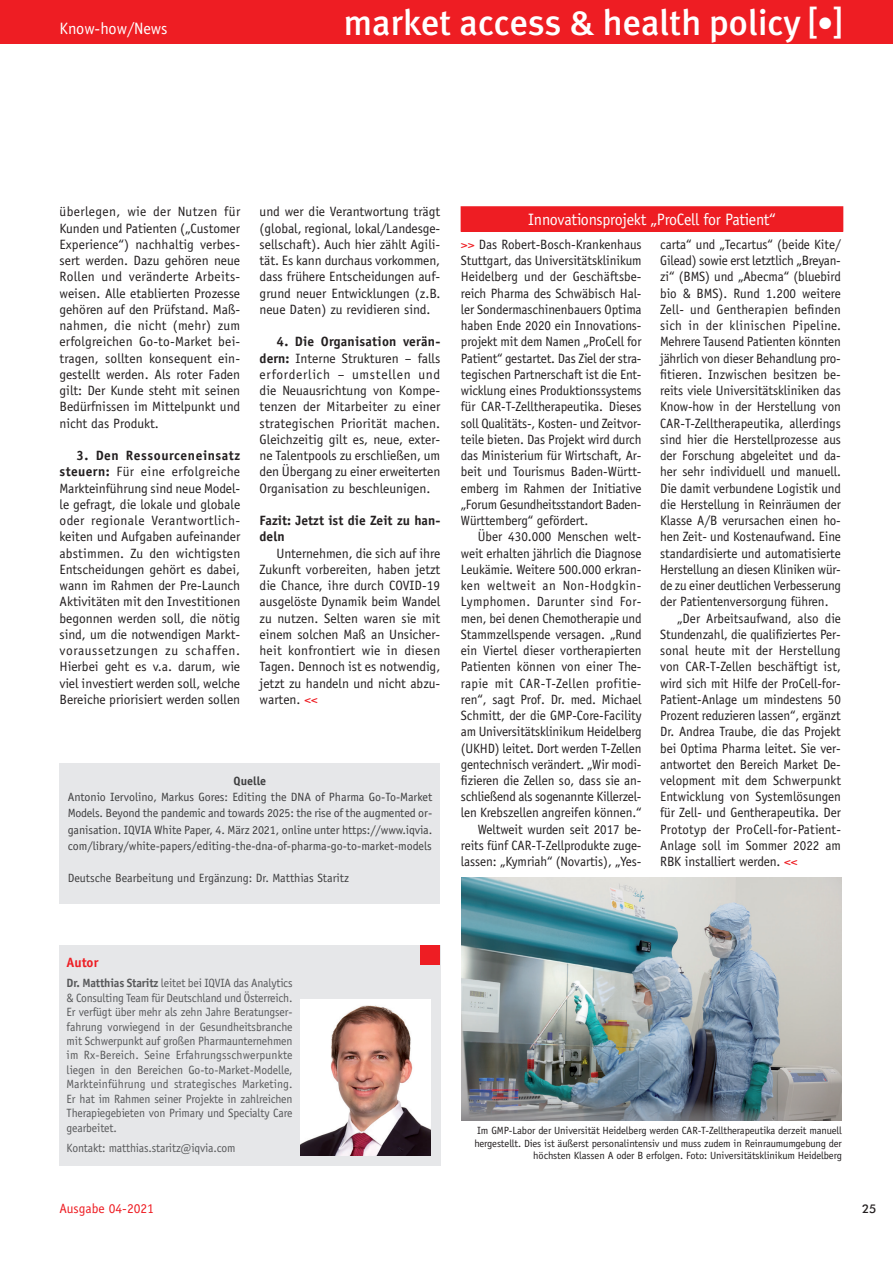
<style>
.page{position:relative;width:893px;height:1263px;background:#fff}
.page>*{position:absolute;margin:0;border:0;box-sizing:border-box;transform-origin:0 0}
.t1{font:500 36px "Meta Plus";color:#fff}
._13_News_Nebenübersc{font:16.5px "Officina Sans";letter-spacing:-.015em;color:#fff}
.Vorspann{font:16.5px "Officina Sans";color:#fff}
.Fließtext{font:13.5px/16.2px "Officina Sans";letter-spacing:-.005em;color:#231f20;text-align:justify}
.Fließtext-2{font:700 13.5px/16.2px "Officina Sans";color:#231f20}
.t2{font:13.5px "Officina Sans";color:#ee1d23}
.t3{font:700 13.5px "Officina Sans";color:#ee1d23}
.t4{font:12px/14.4px "Officina Sans";letter-spacing:-.01em;color:#57585a;text-align:justify}
.Fließtext-3{font:12px/16.2px "Officina Sans";color:#3e3e3f;text-align:justify}
.Fließtext-4{font:700 12px "Officina Sans";color:#3e3e3f}
.t5{font:500 12px "Futura BT";color:#231f20}
._05_Bildunterschrift{font:10.5px/12.6px "Officina Sans";letter-spacing:-.01em;color:#231f20;text-align:right}
.s1{font-size:33px}
.s2{font-weight:700}
.s3{color:#ee1d23}
</style>
<div class="page">
<div style="left:0;top:0;width:893px;height:44px;background:#ee1d23"></div>
<div style="left:60px;top:763px;width:380px;height:140px;background:#e6e7e9"></div>
<div style="left:59px;top:945px;width:381px;height:220px;background:#e6e7e9"></div>
<div style="left:420px;top:945px;width:19px;height:20px;background:#ee1d23"></div>
<img style="left:301px;top:999px;width:129px;height:156px">
<div style="left:461px;top:207px;width:382px;height:24px;background:#ee1d23"></div>
<div style="left:461px;top:206px;width:382px;height:26px;border:2px solid #ee1d23"></div>
<img style="left:461px;top:878px;width:381px;height:243px">
<p class="Vorspann" style="left:60px;top:18px;width:110px">Know-how/News</p>
<h1 class="t1" style="left:344px;top:1px;width:500px">market access &amp; health policy [<span class="s1">•</span>]</h1>
<p class="Fließtext" style="left:60px;top:204px;width:182px">überlegen, wie der Nutzen für Kunden und Patienten („Customer Experience“) nachhaltig verbes&shy;sert werden. Dazu gehören neue Rollen und veränderte Arbeits&shy;weisen. Alle etablierten Prozesse gehören auf den Prüfstand. Maß&shy;nahmen, die nicht (mehr) zum erfolgreichen Go-to-Market bei&shy;tragen, sollten konsequent ein&shy;gestellt werden. Als roter Faden gilt: Der Kunde steht mit seinen Bedürfnissen im Mittelpunkt und nicht das Produkt.</p>
<p class="Fließtext" style="left:60px;top:447px;width:182px;text-indent:17px"><span class="s2">3. Den Ressourceneinsatz steuern:</span> Für eine erfolgreiche Markteinführung sind neue Model&shy;le gefragt, die lokale und globale oder regionale Verantwortlich&shy;keiten und Aufgaben aufeinander abstimmen. Zu den wichtigsten Entscheidungen gehört es dabei, wann im Rahmen der Pre-Launch Aktivitäten mit den Investitionen begonnen werden soll, die nötig sind, um die notwendigen Markt&shy;voraussetzungen zu schaffen.<br>Hierbei geht es v.a. darum, wie viel investiert werden soll, welche Bereiche priorisiert werden sollen</p>
<p class="Fließtext" style="left:260px;top:204px;width:182px">und wer die Verantwortung trägt (global, regional, lokal/Landesge&shy;sellschaft). Auch hier zählt Agili&shy;tät. Es kann durchaus vorkommen, dass frühere Entscheidungen auf&shy;grund neuer Entwicklungen (z.B. neue Daten) zu revidieren sind.</p>
<p class="Fließtext" style="left:260px;top:334px;width:182px;text-indent:17px"><span class="s2">4. Die Organisation verän&shy;dern:</span> Interne Strukturen – falls erforderlich – umstellen und die Neuausrichtung von Kompe&shy;tenzen der Mitarbeiter zu einer strategischen Priorität machen.<br>Gleichzeitig gilt es, neue, exter&shy;ne Talentpools zu erschließen, um den Übergang zu einer erweiterten Organisation zu beschleunigen.</p>
<p class="Fließtext-2" style="left:260px;top:512px;width:182px">Fazit: Jetzt ist die Zeit zu han&shy;deln</p>
<p class="Fließtext" style="left:260px;top:545px;width:182px;text-indent:17px">Unternehmen, die sich auf ihre Zukunft vorbereiten, haben jetzt die Chance, ihre durch COVID-19 ausgelöste Dynamik beim Wandel zu nutzen. Selten waren sie mit einem solchen Maß an Unsicher&shy;heit konfrontiert wie in diesen Tagen. Dennoch ist es notwendig, jetzt zu handeln und nicht abzu&shy;warten. <span class="s3">&lt;&lt;</span></p>
<p class="Fließtext-4" style="left:234px;top:773px;width:34px">Quelle</p>
<p class="Fließtext-3" style="left:68px;top:789px;width:366px">Antonio Iervolino, Markus Gores: Editing the DNA of Pharma Go-To-Market Models. Beyond the pandemic and towards 2025: the rise of the augmented or&shy;ganisation. IQVIA White Paper, 4. März 2021, online unter https://www.iqvia. com/library/white-papers/editing-the-dna-of-pharma-go-to-market-models</p>
<p class="Fließtext-3" style="left:68px;top:870px;width:283px">Deutsche Bearbeitung und Ergänzung: Dr. Matthias Staritz</p>
<p class="_13_News_Nebenübersc" style="left:528px;top:210px;width:249px">Innovationsprojekt „ProCell for Patient“</p>
<p class="Fließtext" style="left:461px;top:236px;width:182px"><span class="s3">&gt;&gt;</span> Das Robert-Bosch-Krankenhaus Stuttgart, das Universitätsklinikum Heidelberg und der Geschäftsbe&shy;reich Pharma des Schwäbisch Hal&shy;ler Sondermaschinenbauers Optima haben Ende 2020 ein Innovations&shy;projekt mit dem Namen „ProCell for Patient“ gestartet. Das Ziel der stra&shy;tegischen Partnerschaft ist die Ent&shy;wicklung eines Produktionssystems für CAR-T-Zelltherapeutika. Dieses soll Qualitäts-, Kosten- und Zeitvor&shy;teile bieten. Das Projekt wird durch das Ministerium für Wirtschaft, Ar&shy;beit und Tourismus Baden-Württ&shy;emberg im Rahmen der Initiative „Forum Gesundheitsstandort Baden-Württemberg“ gefördert.</p>
<p class="Fließtext" style="left:461px;top:529px;width:182px;text-indent:17px">Über 430.000 Menschen welt&shy;weit erhalten jährlich die Diagnose Leukämie. Weitere 500.000 erkran&shy;ken weltweit an Non-Hodgkin-Lymphomen. Darunter sind For&shy;men, bei denen Chemotherapie und Stammzellspende versagen. „Rund ein Viertel dieser vortherapierten Patienten können von einer The&shy;rapie mit CAR-T-Zellen profitie&shy;ren“, sagt Prof. Dr. med. Michael Schmitt, der die GMP-Core-Facility am Universitätsklinikum Heidelberg (UKHD) leitet. Dort werden T-Zellen gentechnisch verändert. „Wir modi&shy;fizieren die Zellen so, dass sie an&shy;schließend als sogenannte Killerzel&shy;len Krebszellen angreifen können.“</p>
<p class="Fließtext" style="left:461px;top:821px;width:182px;text-indent:17px">Weltweit wurden seit 2017 be&shy;reits fünf CAR-T-Zellprodukte zuge&shy;lassen: „Kymriah“ (Novartis), „Yes-</p>
<p class="Fließtext" style="left:660px;top:236px;width:182px">carta“ und „Tecartus“ (beide Kite/ Gilead) sowie erst letztlich „Breyan&shy;zi“ (BMS) und „Abecma“ (bluebird bio &amp; BMS). Rund 1.200 weitere Zell- und Gentherapien befinden sich in der klinischen Pipeline.<br>Mehrere Tausend Patienten könnten jährlich von dieser Behandlung pro&shy;fitieren. Inzwischen besitzen be&shy;reits viele Universitätskliniken das Know-how in der Herstellung von CAR-T-Zelltherapeutika, allerdings sind hier die Herstellprozesse aus der Forschung abgeleitet und da&shy;her sehr individuell und manuell.<br>Die damit verbundene Logistik und die Herstellung in Reinräumen der Klasse A/B verursachen einen ho&shy;hen Zeit- und Kostenaufwand. Eine standardisierte und automatisierte Herstellung an diesen Kliniken wür&shy;de zu einer deutlichen Verbesserung der Patientenversorgung führen.</p>
<p class="Fließtext" style="left:660px;top:610px;width:182px;text-indent:17px">„Der Arbeitsaufwand, also die Stundenzahl, die qualifiziertes Per&shy;sonal heute mit der Herstellung von CAR-T-Zellen beschäftigt ist, wird sich mit Hilfe der ProCell-for-Patient-Anlage um mindestens 50<br>Prozent reduzieren lassen“, ergänzt Dr. Andrea Traube, die das Projekt bei Optima Pharma leitet. Sie ver&shy;antwortet den Bereich Market De&shy;velopment mit dem Schwerpunkt Entwicklung von Systemlösungen für Zell- und Gentherapeutika. Der Prototyp der ProCell-for-Patient-Anlage soll im Sommer 2022 am RBK installiert werden. <span class="s3">&lt;&lt;</span></p>
<p class="t3" style="left:67px;top:954px;width:33px">Autor</p>
<p class="t4" style="left:67px;top:976px;width:228px"><span class="s2">Dr. Matthias Staritz</span> leitet bei IQVIA das Analytics &amp; Consulting Team für Deutschland und Österreich.<br>Er verfügt über mehr als zehn Jahre Beratungser&shy;fahrung vorwiegend in der Gesundheitsbranche mit Schwerpunkt auf großen Pharmaunternehmen im Rx-Bereich. Seine Erfahrungsschwerpunkte liegen in den Bereichen Go-to-Market-Modelle, Markteinführung und strategisches Marketing.<br>Er hat im Rahmen seiner Projekte in zahlreichen Therapiegebieten von Primary und Specialty Care gearbeitet.</p>
<p class="t4" style="left:67px;top:1141px;width:170px">Kontakt: matthias.staritz@iqvia.com</p>
<p class="_05_Bildunterschrift" style="left:474px;top:1124px;width:369px">Im GMP-Labor der Universität Heidelberg werden CAR-T-Zelltherapeutika derzeit manuell hergestellt. Dies ist äußerst personalintensiv und muss zudem in Reinraumumgebung der höchsten Klassen A oder B erfolgen. Foto: Universitätsklinikum Heidelberg</p>
<p class="t2" style="left:60px;top:1200px;width:96px">Ausgabe 04-2021</p>
<p class="t5" style="left:862px;top:1201px;width:16px">25</p>
</div>
